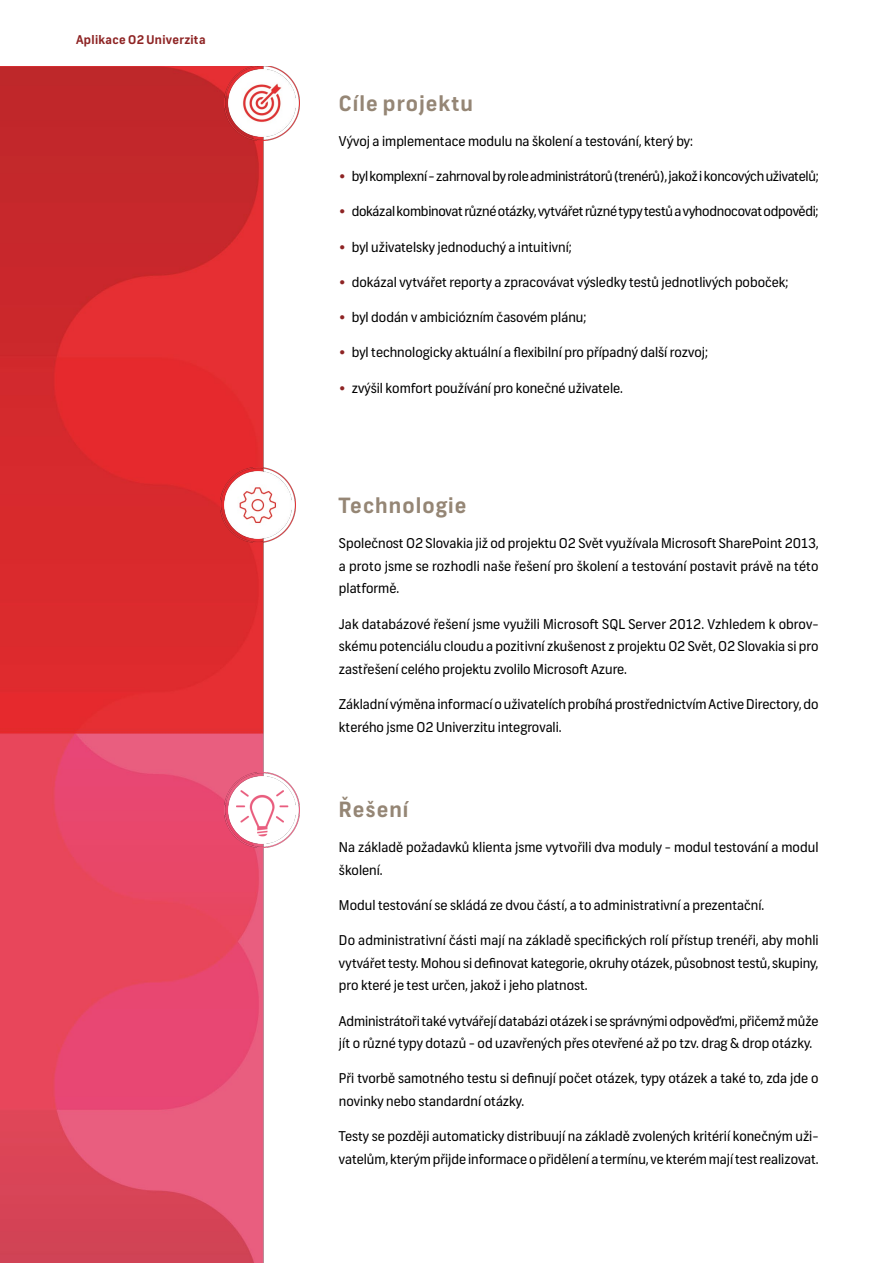
<style>
.page{position:relative;width:893px;height:1263px;background:#fff}
.page>*{position:absolute;margin:0;border:0;box-sizing:border-box;transform-origin:0 0}
.bullets{font:700 21px "Frank";letter-spacing:.05em;color:#958675}
.bullets-2{font:13.5px/22.5px "Frank";color:#000}
.bullets-3{font:13.5px "Frank";letter-spacing:-.02em;color:#000}
.t1{font:700 12px "Frank";letter-spacing:.025em;color:#8e2424}
.s1{font-family:"Proxima Nova";font-size:19.5px;color:#8e2424}
</style>
<div class="page">
<img style="left:0;top:66px;width:300px;height:1197px">
<img style="left:224px;top:66px;width:75px;height:75px">
<img style="left:224px;top:772px;width:75px;height:75px">
<img style="left:220px;top:467px;width:76px;height:76px">
<p class="t1" style="left:76px;top:33px;width:131px">Aplikace O2 Univerzita</p>
<p class="bullets" style="left:339px;top:90px;width:136px">Cíle projektu</p>
<p class="bullets-2" style="left:339px;top:130px;width:355px">Vývoj a implementace modulu na školení a testování, který by:</p>
<p class="bullets-3" style="left:339px;top:168px;width:481px"><span class="s1">•</span> byl komplexní - zahrnoval by role administrátorů (trenérů), jakož i koncových uživatelů;</p>
<p class="bullets-3" style="left:339px;top:203px;width:481px"><span class="s1">•</span> dokázal kombinovat různé otázky, vytvářet různé typy testů a vyhodnocovat odpovědi;</p>
<p class="bullets-2" style="left:339px;top:236px;width:234px"><span class="s1">•</span> byl uživatelsky jednoduchý a intuitivní;</p>
<p class="bullets-2" style="left:339px;top:271px;width:451px"><span class="s1">•</span> dokázal vytvářet reporty a zpracovávat výsledky testů jednotlivých poboček;</p>
<p class="bullets-2" style="left:339px;top:306px;width:249px"><span class="s1">•</span> byl dodán v ambiciózním časovém plánu;</p>
<p class="bullets-2" style="left:339px;top:342px;width:370px"><span class="s1">•</span> byl technologicky aktuální a flexibilní pro případný další rozvoj;</p>
<p class="bullets-2" style="left:339px;top:377px;width:285px"><span class="s1">•</span> zvýšil komfort používání pro konečné uživatele.</p>
<p class="bullets" style="left:339px;top:493px;width:129px">Technologie</p>
<p class="bullets-2" style="left:339px;top:533px;width:481px;text-align:justify">Společnost O2 Slovakia již od projektu O2 Svět využívala Microsoft SharePoint 2013, a proto jsme se rozhodli naše řešení pro školení a testování postavit právě na této platformě.</p>
<p class="bullets-2" style="left:339px;top:613px;width:481px;text-align:justify">Jak databázové řešení jsme využili Microsoft SQL Server 2012. Vzhledem k obrov&shy;skému potenciálu cloudu a pozitivní zkušenost z projektu O2 Svět, O2 Slovakia si pro zastřešení celého projektu zvolilo Microsoft Azure.</p>
<p class="bullets-2" style="left:339px;top:693px;width:481px">Základní výměna informací o uživatelích probíhá prostřednictvím Active Directory, do kterého jsme O2 Univerzitu integrovali.</p>
<p class="bullets" style="left:339px;top:797px;width:71px">Řešení</p>
<p class="bullets-2" style="left:339px;top:836px;width:481px">Na základě požadavků klienta jsme vytvořili dva moduly - modul testování a modul školení.</p>
<p class="bullets-2" style="left:339px;top:894px;width:427px">Modul testování se skládá ze dvou částí, a to administrativní a prezentační.</p>
<p class="bullets-2" style="left:339px;top:930px;width:481px;text-align:justify">Do administrativní části mají na základě specifických rolí přístup trenéři, aby mohli vytvářet testy. Mohou si definovat kategorie, okruhy otázek, působnost testů, skupiny, pro které je test určen, jakož i jeho platnost.</p>
<p class="bullets-2" style="left:339px;top:1010px;width:481px">Administrátoři také vytvářejí databázi otázek i se správnými odpověďmi, přičemž může jít o různé typy dotazů - od uzavřených přes otevřené až po tzv. drag &amp; drop otázky.</p>
<p class="bullets-2" style="left:339px;top:1068px;width:481px">Při tvorbě samotného testu si definují počet otázek, typy otázek a také to, zda jde o novinky nebo standardní otázky.</p>
<p class="bullets-2" style="left:339px;top:1125px;width:481px">Testy se později automaticky distribuují na základě zvolených kritérií konečným uži&shy;vatelům, kterým přijde informace o přidělení a termínu, ve kterém mají test realizovat.</p>
</div>
